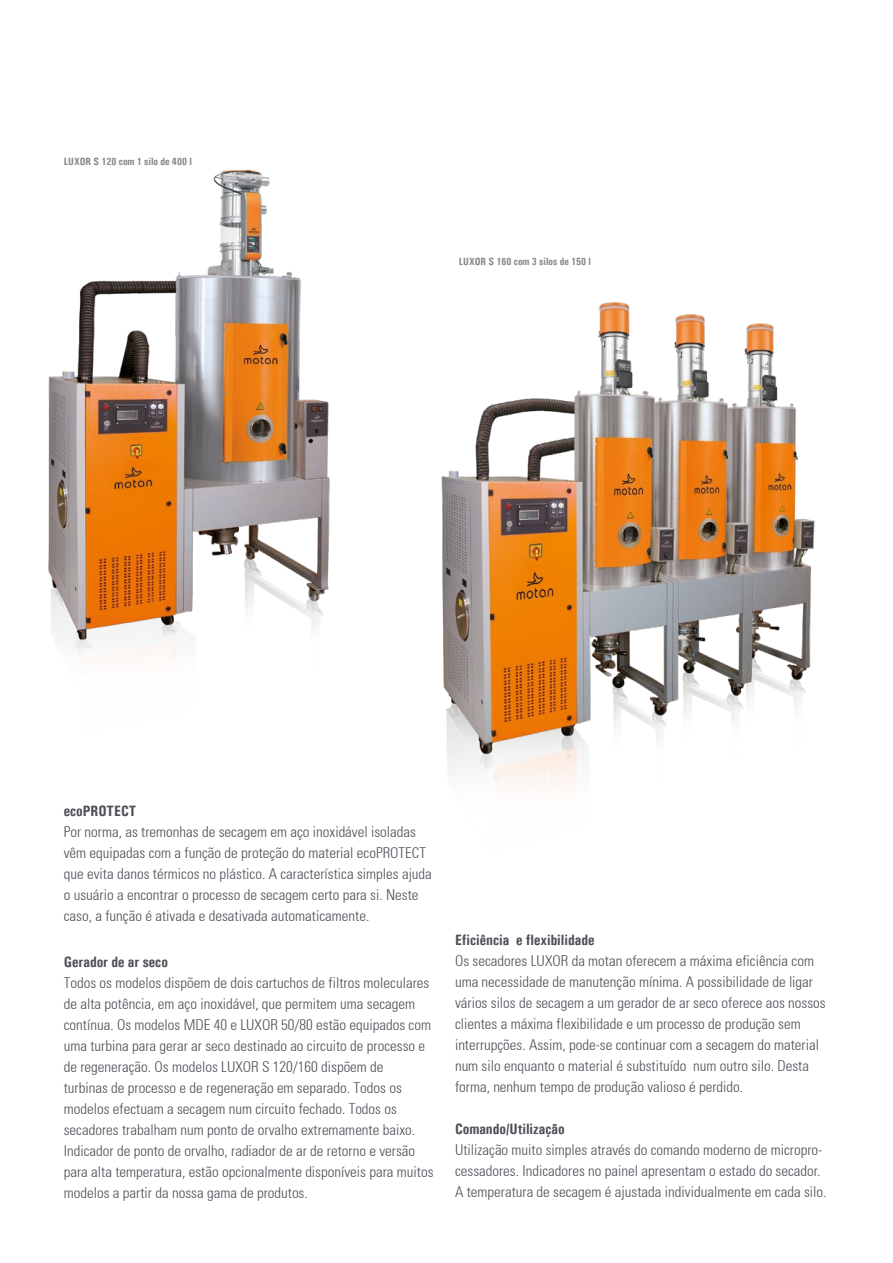
<style>
.page{position:relative;width:893px;height:1263px;background:#fff}
.page>*{position:absolute;margin:0;border:0;box-sizing:border-box;transform-origin:0 0}
.t1{font:300 condensed 15px/21px "Univers";color:#4e5058}
.t2{font:700 15px "Univers Condensed";color:#4e5058}
.t3{font:700 10.5px "Univers Condensed";color:#878787}
</style>
<div class="page">
<img style="left:48px;top:169px;width:282px;height:488px">
<img style="left:441px;top:302px;width:374px;height:484px">
<p class="t3" style="left:64px;top:155px;width:130px">LUXOR S 120 com 1 silo de 400 l</p>
<p class="t3" style="left:459px;top:255px;width:134px">LUXOR S 160 com 3 silos de 150 l</p>
<p class="t2" style="left:64px;top:802px;width:74px">ecoPROTECT</p>
<p class="t1" style="left:64px;top:821px;width:370px">Por norma, as tremonhas de secagem em aço inoxidável isoladas vêm equipadas com a função de proteção do material ecoPROTECT que evita danos térmicos no plástico. A característica simples ajuda o usuário a encontrar o processo de secagem certo para si. Neste caso, a função é ativada e desativada automaticamente.</p>
<p class="t2" style="left:64px;top:952px;width:106px">Gerador de ar seco</p>
<p class="t1" style="left:64px;top:971px;width:371px">Todos os modelos dispõem de dois cartuchos de filtros moleculares de alta potência, em aço inoxidável, que permitem uma secagem contínua. Os modelos MDE 40 e LUXOR 50/80 estão equipados com uma turbina para gerar ar seco destinado ao circuito de processo e de regeneração. Os modelos LUXOR S 120/160 dispõem de<br>turbinas de processo e de regeneração em separado. Todos os modelos efectuam a secagem num circuito fechado. Todos os secadores trabalham num ponto de orvalho extremamente baixo.<br>Indicador de ponto de orvalho, radiador de ar de retorno e versão para alta temperatura, estão opcionalmente disponíveis para muitos modelos a partir da nossa gama de produtos.</p>
<p class="t2" style="left:455px;top:931px;width:141px">Eficiência e flexibilidade</p>
<p class="t1" style="left:455px;top:950px;width:372px">Os secadores LUXOR da motan oferecem a máxima eficiência com uma necessidade de manutenção mínima. A possibilidade de ligar vários silos de secagem a um gerador de ar seco oferece aos nossos clientes a máxima flexibilidade e um processo de produção sem interrupções. Assim, pode-se continuar com a secagem do material num silo enquanto o material é substituído num outro silo. Desta forma, nenhum tempo de produção valioso é perdido.</p>
<p class="t2" style="left:455px;top:1120px;width:111px">Comando/Utilização</p>
<p class="t1" style="left:455px;top:1139px;width:373px">Utilização muito simples através do comando moderno de micropro&shy;cessadores. Indicadores no painel apresentam o estado do secador.<br>A temperatura de secagem é ajustada individualmente em cada silo.</p>
</div>
